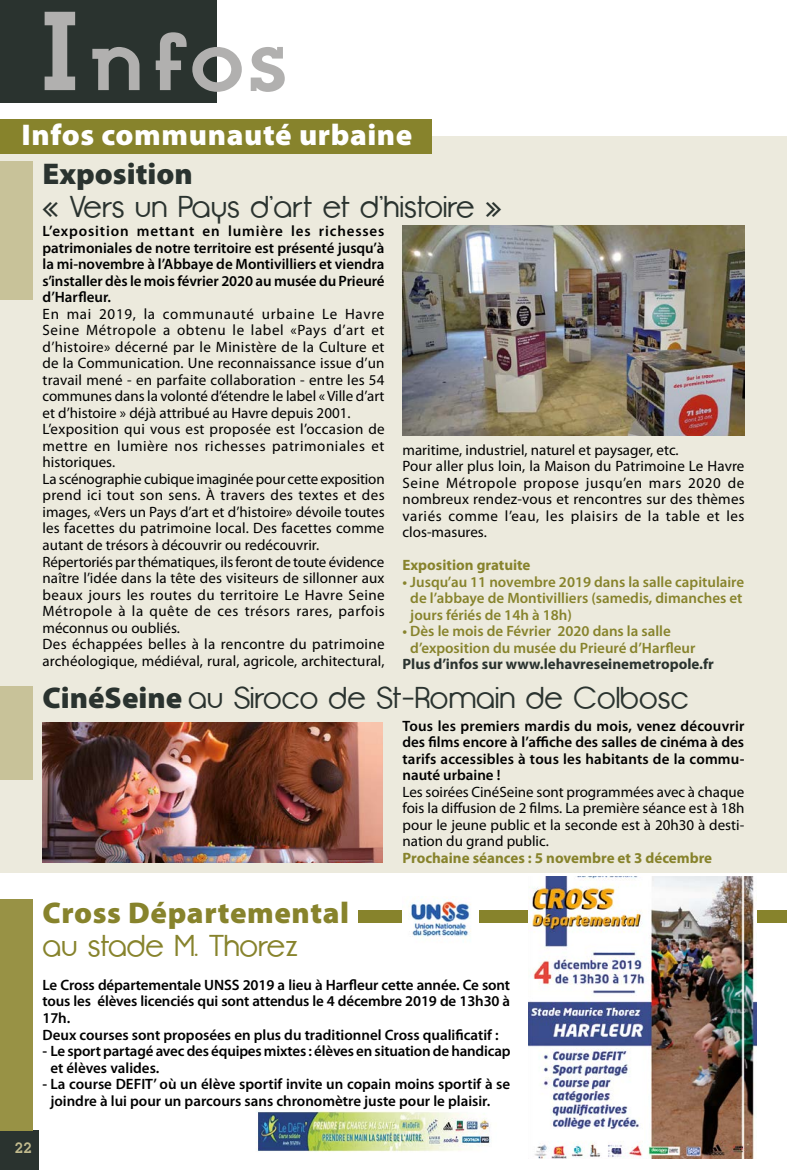
<style>
.page{position:relative;width:787px;height:1170px;background:#fff}
.page>*{position:absolute;margin:0;border:0;box-sizing:border-box;transform-origin:0 0}
.t1{font:700 82.5px "Opificio Serif";color:#b1b0af;scale:1.1 1}
.texte_courant{font:30px "Opificio";letter-spacing:.005em;color:#2a332f}
.texte_courant-2{font:900 30px "Myriad Pro";letter-spacing:.02em;color:#fff}
.texte_courant-3{font:900 30px "Myriad Pro";letter-spacing:.02em;color:#87832c}
.texte_courant-4{font:30px "Opificio";letter-spacing:.005em;color:#87832c}
.texte_courant-5{font:900 30px "Myriad Pro";color:#2a332f}
.texte_courant-6{font:15px/16.5px "Myriad Pro";color:#000;text-align:justify}
.texte_courant-7{font:600 15px/16.5px "Myriad Pro";color:#000;text-align:justify}
.texte_courant-8{font:600 15px/16.5px "Myriad Pro";color:#87832c;text-align:justify}
.texte_courant-9{font:700 15px "Myriad Pro";color:#87832c}
.texte_courant-10{font:700 15px "Myriad Pro";color:#2a332f}
.texte_courant-11{font:700 15px "Opificio Serif";color:#c2bb8e}
.s1{font-size:111.9px}
.s2{font-family:"Myriad Pro";font-weight:900}
</style>
<div class="page">
<img style="left:257px;top:1111px;width:233px;height:41px">
<div style="left:358px;top:910px;width:429px;height:13px;background:#87832c"></div>
<div style="left:0;top:0;width:217px;height:102px;background:#2a332f"></div>
<div style="left:0;top:1130px;width:38px;height:39px;background:#2a332f"></div>
<div style="left:0;top:136px;width:787px;height:736px;background:#eceadd"></div>
<div style="left:0;top:119px;width:431px;height:35px;background:#87832c"></div>
<img style="left:402px;top:225px;width:342px;height:210px">
<img style="left:43px;top:722px;width:340px;height:140px">
<div style="left:0;top:162px;width:32px;height:138px;background:#c8c299"></div>
<div style="left:0;top:686px;width:32px;height:93px;background:#c8c299"></div>
<div style="left:0;top:898px;width:32px;height:232px;background:#989245"></div>
<img style="left:529px;top:876px;width:227px;height:282px">
<img style="left:402px;top:896px;width:76px;height:41px">
<p class="t1" style="left:37px;top:12px;width:230px"><span class="s1">I</span>nfos</p>
<p class="texte_courant-2" style="left:22px;top:115px;width:392px">Infos communauté urbaine</p>
<p class="texte_courant-5" style="left:43px;top:154px;width:152px">Exposition</p>
<p class="texte_courant" style="left:43px;top:190px;width:460px">« Vers un Pays d’art et d’histoire »</p>
<p class="texte_courant-7" style="left:43px;top:223px;width:343px">L’exposition mettant en lumière les richesses patrimoniales de notre territoire est présenté jusqu’à la mi-novembre à l’Abbaye de Montivilliers et viendra s’installer dès le mois février 2020 au musée du Prieuré d’Harfleur.</p>
<p class="texte_courant-6" style="left:43px;top:305px;width:343px">En mai 2019, la communauté urbaine Le Havre Seine Métropole a obtenu le label «Pays d’art et d’histoire» décerné par le Ministère de la Culture et de la Communication. Une reconnaissance issue d’un travail mené - en parfaite collaboration - entre les 54 communes dans la volonté d’étendre le label « Ville d’art et d’histoire » déjà attribué au Havre depuis 2001.</p>
<p class="texte_courant-6" style="left:43px;top:421px;width:344px">L’exposition qui vous est proposée est l’occasion de mettre en lumière nos richesses patrimoniales et historiques.</p>
<p class="texte_courant-6" style="left:43px;top:470px;width:343px">La scénographie cubique imaginée pour cette exposition prend ici tout son sens. À travers des textes et des images, «Vers un Pays d’art et d’histoire» dévoile toutes les facettes du patrimoine local. Des facettes comme autant de trésors à découvrir ou redécouvrir.</p>
<p class="texte_courant-6" style="left:43px;top:553px;width:344px">Répertoriés par thématiques, ils feront de toute évidence naître l’idée dans la tête des visiteurs de sillonner aux beaux jours les routes du territoire Le Havre Seine Métropole à la quête de ces trésors rares, parfois méconnus ou oubliés.</p>
<p class="texte_courant-6" style="left:43px;top:635px;width:344px">Des échappées belles à la rencontre du patrimoine archéologique, médiéval, rural, agricole, architectural,</p>
<p class="texte_courant-6" style="left:402px;top:441px;width:278px">maritime, industriel, naturel et paysager, etc.</p>
<p class="texte_courant-6" style="left:402px;top:458px;width:343px">Pour aller plus loin, la Maison du Patrimoine Le Havre Seine Métropole propose jusqu’en mars 2020 de nombreux rendez-vous et rencontres sur des thèmes variés comme l’eau, les plaisirs de la table et les clos-masures.</p>
<p class="texte_courant-9" style="left:402px;top:555px;width:130px">Exposition gratuite</p>
<p class="texte_courant-8" style="left:410px;top:573px;width:335px;text-indent:-8px">• Jusqu’au 11 novembre 2019 dans la salle capitulaire de l’abbaye de Montivilliers (samedis, dimanches et jours fériés de 14h à 18h)</p>
<p class="texte_courant-8" style="left:410px;top:622px;width:286px;text-indent:-8px">• Dès le mois de Février 2020 dans la salle d’exposition du musée du Prieuré d’Harfleur</p>
<p class="texte_courant-10" style="left:402px;top:654px;width:313px">Plus d’infos sur www.lehavreseinemetropole.fr</p>
<p class="texte_courant" style="left:43px;top:681px;width:647px"><span class="s2">CinéSeine</span> au Siroco de St-Romain de Colbosc</p>
<p class="texte_courant-3" style="left:43px;top:893px;width:308px">Cross Départemental</p>
<p class="texte_courant-4" style="left:43px;top:929px;width:257px">au stade M. Thorez</p>
<p class="texte_courant-7" style="left:402px;top:717px;width:343px">Tous les premiers mardis du mois, venez découvrir des films encore à l’affiche des salles de cinéma à des tarifs accessibles à tous les habitants de la commu&shy;nauté urbaine !</p>
<p class="texte_courant-6" style="left:402px;top:783px;width:343px">Les soirées CinéSeine sont programmées avec à chaque fois la diffusion de 2 films. La première séance est à 18h pour le jeune public et la seconde est à 20h30 à desti&shy;nation du grand public.</p>
<p class="texte_courant-9" style="left:402px;top:848px;width:311px">Prochaine séances : 5 novembre et 3 décembre</p>
<p class="texte_courant-7" style="left:43px;top:976px;width:469px">Le Cross départementale UNSS 2019 a lieu à Harfleur cette année. Ce sont tous les élèves licenciés qui sont attendus le 4 décembre 2019 de 13h30 à 17h.</p>
<p class="texte_courant-7" style="left:43px;top:1025px;width:457px">Deux courses sont proposées en plus du traditionnel Cross qualificatif :</p>
<p class="texte_courant-7" style="left:50px;top:1042px;width:462px;text-indent:-8px">- Le sport partagé avec des équipes mixtes : élèves en situation de handicap et élèves valides.</p>
<p class="texte_courant-7" style="left:50px;top:1075px;width:461px;text-indent:-8px">- La course DEFIT’ où un élève sportif invite un copain moins sportif à se joindre à lui pour un parcours sans chronomètre juste pour le plaisir.</p>
<p class="texte_courant-11" style="left:15px;top:1138px;width:18px">22</p>
</div>
